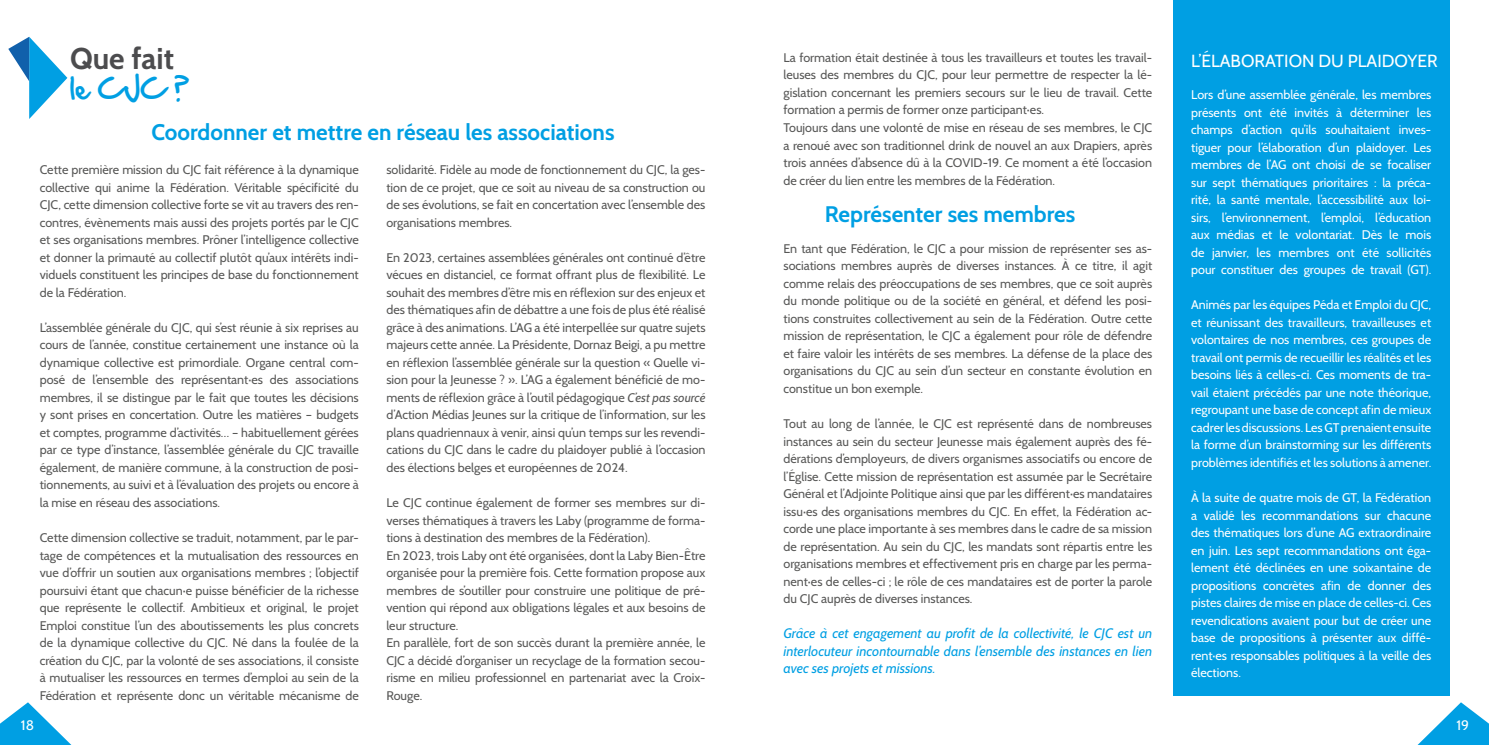
<style>
.page{position:relative;width:1489px;height:745px;background:#fff}
.page>*{position:absolute;margin:0;border:0;box-sizing:border-box;transform-origin:0 0}
.t1{font:700 30px "Cabin";color:#4c4c4e}
.t2{font:25px "Hand Of Sean";color:#009fe3}
.t3{font:700 22.5px "Cabin";color:#009fe3}
.t4{font:17.5px "Cabin";color:#fff}
.t5{font:italic 13.75px/17.5px "Cabin";color:#009fe3;text-align:justify}
.t6{font:13.75px "Cabin";color:#fff}
.t7{font:12.5px/17.5px "Cabin";color:#575756;text-align:justify}
.t8{font:12.5px/17.5px "Cabin";color:#fff;text-align:justify}
.s1{font-style:italic}
</style>
<div class="page">
<svg style="left:0;top:702px;width:71px;height:42px"></svg>
<svg style="left:1418px;top:702px;width:70px;height:42px"></svg>
<svg style="left:8px;top:37px;width:59px;height:82px"></svg>
<div style="left:1173px;top:0;width:276px;height:694px;background:#009fe3"></div>
<h1 class="t1" style="left:70px;top:40px;width:105px">Que fait</h1>
<h2 class="t2" style="left:70px;top:66px;width:121px">le CJC ?</h2>
<h3 class="t3" style="left:151px;top:118px;width:464px">Coordonner et mettre en réseau les associations</h3>
<p class="t7" style="left:40px;top:161px;width:320px">Cette première mission du CJC fait référence à la dynamique collective qui anime la Fédération. Véritable spécificité du CJC, cette dimension collective forte se vit au travers des ren&shy;contres, évènements mais aussi des projets portés par le CJC et ses organisations membres. Prôner l’intelligence collective et donner la primauté au collectif plutôt qu’aux intérêts indi&shy;viduels constituent les principes de base du fonctionnement de la Fédération.</p>
<p class="t7" style="left:40px;top:318px;width:320px">L’assemblée générale du CJC, qui s’est réunie à six reprises au cours de l’année, constitue certainement une instance où la dynamique collective est primordiale. Organe central com&shy;posé de l’ensemble des représentant·es des associations membres, il se distingue par le fait que toutes les décisions y sont prises en concertation. Outre les matières – budgets et comptes, programme d’activités… – habituellement gérées par ce type d’instance, l’assemblée générale du CJC travaille également, de manière commune, à la construction de posi&shy;tionnements, au suivi et à l’évaluation des projets ou encore à la mise en réseau des associations.</p>
<p class="t7" style="left:40px;top:528px;width:320px">Cette dimension collective se traduit, notamment, par le par&shy;tage de compétences et la mutualisation des ressources en vue d’offrir un soutien aux organisations membres ; l’objectif poursuivi étant que chacun·e puisse bénéficier de la richesse que représente le collectif. Ambitieux et original, le projet Emploi constitue l’un des aboutissements les plus concrets de la dynamique collective du CJC. Né dans la foulée de la création du CJC, par la volonté de ses associations, il consiste à mutualiser les ressources en termes d’emploi au sein de la Fédération et représente donc un véritable mécanisme de</p>
<p class="t7" style="left:386px;top:161px;width:320px">solidarité. Fidèle au mode de fonctionnement du CJC, la ges&shy;tion de ce projet, que ce soit au niveau de sa construction ou de ses évolutions, se fait en concertation avec l’ensemble des organisations membres.</p>
<p class="t7" style="left:386px;top:248px;width:320px">En 2023, certaines assemblées générales ont continué d’être vécues en distanciel, ce format offrant plus de flexibilité. Le souhait des membres d’être mis en réflexion sur des enjeux et des thématiques afin de débattre a une fois de plus été réalisé grâce à des animations. L’AG a été interpellée sur quatre sujets majeurs cette année. La Présidente, Dornaz Beigi, a pu mettre en réflexion l’assemblée générale sur la question « Quelle vi&shy;sion pour la Jeunesse ? ». L’AG a également bénéficié de mo&shy;ments de réflexion grâce à l’outil pédagogique <span class="s1">C’est pas sourcé </span>d’Action Médias Jeunes sur la critique de l’information, sur les plans quadriennaux à venir, ainsi qu’un temps sur les revendi&shy;cations du CJC dans le cadre du plaidoyer publié à l’occasion des élections belges et européennes de 2024.</p>
<p class="t7" style="left:386px;top:493px;width:320px;text-align:left">Le CJC continue également de former ses membres sur di&shy;verses thématiques à travers les Laby (programme de forma&shy;tions à destination des membres de la Fédération).<br>En 2023, trois Laby ont été organisées, dont la Laby Bien-Être organisée pour la première fois. Cette formation propose aux membres de s’outiller pour construire une politique de pré&shy;vention qui répond aux obligations légales et aux besoins de leur structure.<br>En parallèle, fort de son succès durant la première année, le CJC a décidé d’organiser un recyclage de la formation secou&shy;risme en milieu professionnel en partenariat avec la Croix-Rouge.</p>
<p class="t7" style="left:783px;top:49px;width:370px;text-align:left">La formation était destinée à tous les travailleurs et toutes les travail&shy;leuses des membres du CJC, pour leur permettre de respecter la lé&shy;gislation concernant les premiers secours sur le lieu de travail. Cette formation a permis de former onze participant·es.<br>Toujours dans une volonté de mise en réseau de ses membres, le CJC a renoué avec son traditionnel drink de nouvel an aux Drapiers, après trois années d’absence dû à la COVID-19. Ce moment a été l’occasion de créer du lien entre les membres de la Fédération.</p>
<h3 class="t3" style="left:825px;top:200px;width:252px">Représenter ses membres</h3>
<p class="t7" style="left:783px;top:239px;width:370px">En tant que Fédération, le CJC a pour mission de représenter ses as&shy;sociations membres auprès de diverses instances. À ce titre, il agit comme relais des préoccupations de ses membres, que ce soit auprès du monde politique ou de la société en général, et défend les posi&shy;tions construites collectivement au sein de la Fédération. Outre cette mission de représentation, le CJC a également pour rôle de défendre et faire valoir les intérêts de ses membres. La défense de la place des organisations du CJC au sein d’un secteur en constante évolution en constitue un bon exemple.</p>
<p class="t7" style="left:783px;top:414px;width:370px">Tout au long de l’année, le CJC est représenté dans de nombreuses instances au sein du secteur Jeunesse mais également auprès des fé&shy;dérations d’employeurs, de divers organismes associatifs ou encore de l’Église. Cette mission de représentation est assumée par le Secrétaire Général et l’Adjointe Politique ainsi que par les différent·es mandataires issu·es des organisations membres du CJC. En effet, la Fédération ac&shy;corde une place importante à ses membres dans le cadre de sa mission de représentation. Au sein du CJC, les mandats sont répartis entre les organisations membres et effectivement pris en charge par les perma&shy;nent·es de celles-ci ; le rôle de ces mandataires est de porter la parole du CJC auprès de diverses instances.</p>
<p class="t5" style="left:783px;top:624px;width:370px">Grâce à cet engagement au profit de la collectivité, le CJC est un interlocuteur incontournable dans l’ensemble des instances en lien avec ses projets et missions.</p>
<h3 class="t4" style="left:1191px;top:50px;width:248px">L’ÉLABORATION DU PLAIDOYER</h3>
<p class="t8" style="left:1191px;top:86px;width:241px">Lors d’une assemblée générale, les membres présents ont été invités à déterminer les champs d’action qu’ils souhaitaient inves&shy;tiguer pour l’élaboration d’un plaidoyer. Les membres de l’AG ont choisi de se focaliser sur sept thématiques prioritaires : la préca&shy;rité, la santé mentale, l’accessibilité aux loi&shy;sirs, l’environnement, l’emploi, l’éducation aux médias et le volontariat. Dès le mois de janvier, les membres ont été sollicités pour constituer des groupes de travail (GT).</p>
<p class="t8" style="left:1191px;top:296px;width:241px">Animés par les équipes Péda et Emploi du CJC, et réunissant des travailleurs, travailleuses et volontaires de nos membres, ces groupes de travail ont permis de recueillir les réalités et les besoins liés à celles-ci. Ces moments de tra&shy;vail étaient précédés par une note théorique, regroupant une base de concept afin de mieux cadrer les discussions. Les GT prenaient ensuite la forme d’un brainstorming sur les différents problèmes identifiés et les solutions à amener.</p>
<p class="t8" style="left:1191px;top:488px;width:241px">À la suite de quatre mois de GT, la Fédération a validé les recommandations sur chacune des thématiques lors d’une AG extraordinaire en juin. Les sept recommandations ont éga&shy;lement été déclinées en une soixantaine de propositions concrètes afin de donner des pistes claires de mise en place de celles-ci. Ces revendications avaient pour but de créer une base de propositions à présenter aux diffé&shy;rent∙es responsables politiques à la veille des élections.</p>
<p class="t6" style="left:21px;top:716px;width:15px">18</p>
<p class="t6" style="left:1456px;top:716px;width:14px">19</p>
</div>
